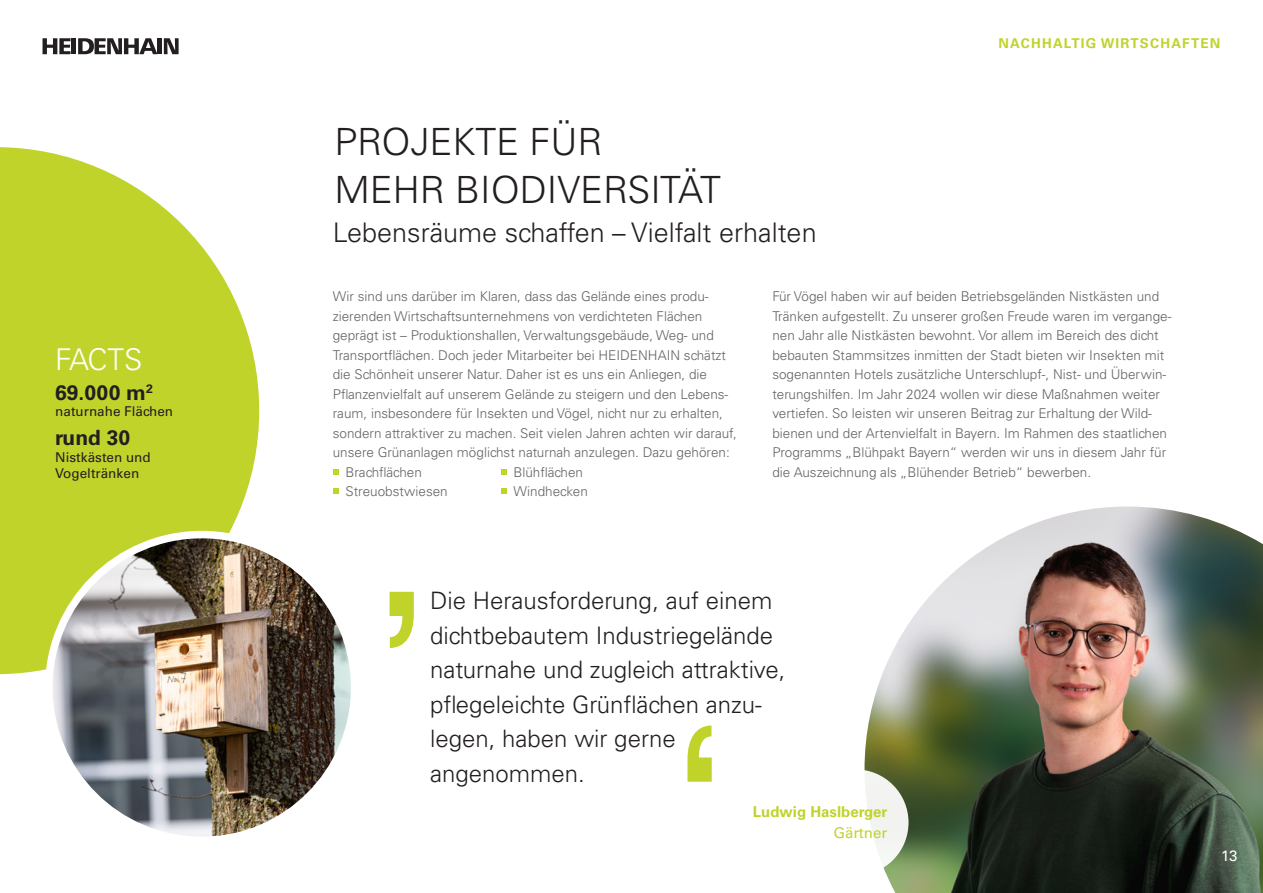
<style>
.page{position:relative;width:1263px;height:893px;background:#fff}
.page>*{position:absolute;margin:0;border:0;box-sizing:border-box;transform-origin:0 0}
.Headline{font:300 37.5px/48px "Univers LT Std";color:#231f20}
.Einleitung_18_24{font:300 30px "Univers LT Std";letter-spacing:-.03em;color:#fff}
.Einleitung_18_24-2{font:300 27px "Univers LT Std";color:#231f20}
.Zitat{font:300 24px/34.5px "Univers LT Std";color:#231f20}
.Facts_Fließtext{font:700 21px "Univers LT Std";color:#231f20}
.Zitat_Name{font:700 15px "Univers LT Std";color:#c0d32b}
.Zitat_Name-2{font:15px "Univers LT Std";color:#c0d32b}
.Paginierung{font:15px "Univers LT Std";color:#fff}
.Fließtext_9_13{font:300 13.5px/19.5px "Univers LT Std";color:#636366}
.Facts_Fließtext-2{font:13.5px/16.5px "Univers LT Std";color:#231f20}
.Kapitelname{font:700 13.5px "Univers LT Std";letter-spacing:.09em;color:#c0d32b}
</style>
<div class="page">
<svg style="left:0;top:147px;width:259px;height:527px;background:#c9d94a"></svg>
<img style="left:864px;top:506px;width:399px;height:387px">
<div style="left:802px;top:769px;width:106px;height:107px;background:linear-gradient(to right,#fff,#f2f4f1);border-radius:50%"></div>
<img style="left:49px;top:535px;width:306px;height:305px;border-radius:150px">
<div style="left:45px;top:531px;width:313px;height:313px;border:8px solid #fff;border-radius:50%"></div>
<svg style="left:333px;top:469px;width:6px;height:6px"></svg>
<svg style="left:501px;top:469px;width:6px;height:6px"></svg>
<svg style="left:333px;top:488px;width:6px;height:6px"></svg>
<svg style="left:501px;top:488px;width:6px;height:6px"></svg>
<svg style="left:390px;top:592px;width:24px;height:56px"></svg>
<svg style="left:687px;top:725px;width:25px;height:57px"></svg>
<svg style="left:43px;top:38px;width:27px;height:16px"></svg>
<hr style="left:72px;top:38px;width:4px;height:16px;background:#231f20">
<svg style="left:78px;top:38px;width:79px;height:16px"></svg>
<hr style="left:158px;top:38px;width:4px;height:16px;background:#231f20">
<svg style="left:164px;top:38px;width:15px;height:16px"></svg>
<p class="Einleitung_18_24" style="left:55px;top:342px;width:89px">FACTS</p>
<p class="Facts_Fließtext" style="left:55px;top:380px;width:99px">69.000 m<sup>2</sup></p>
<p class="Facts_Fließtext-2" style="left:55px;top:403px;width:119px">naturnahe Flächen</p>
<p class="Facts_Fließtext" style="left:55px;top:426px;width:77px">rund 30</p>
<p class="Facts_Fließtext-2" style="left:55px;top:449px;width:97px">Nistkästen und<br>Vogeltränken</p>
<p class="Headline" style="left:334px;top:118px;width:388px">PROJEKTE FÜR<br>MEHR BIODIVERSITÄT</p>
<p class="Einleitung_18_24-2" style="left:333px;top:216px;width:485px">Lebensräume schaffen – Vielfalt erhalten</p>
<p class="Kapitelname" style="left:998px;top:35px;width:223px">NACHHALTIG WIRTSCHAFTEN</p>
<p class="Fließtext_9_13" style="left:333px;top:287px;width:406px">Wir sind uns darüber im Klaren, dass das Gelände eines produ&shy;zierenden Wirtschaftsunternehmens von verdichteten Flächen geprägt ist – Produktionshallen, Verwaltungsgebäude, Weg- und Transportflächen. Doch jeder Mitarbeiter bei HEIDENHAIN schätzt die Schönheit unserer Natur. Daher ist es uns ein Anliegen, die Pflanzenvielfalt auf unserem Gelände zu steigern und den Lebens&shy;raum, insbesondere für Insekten und Vögel, nicht nur zu erhalten, sondern attraktiver zu machen. Seit vielen Jahren achten wir darauf, unsere Grünanlagen möglichst naturnah anzulegen. Dazu gehören:</p>
<p class="Fließtext_9_13" style="left:345px;top:462px;width:78px">Brachflächen</p>
<p class="Fließtext_9_13" style="left:513px;top:462px;width:71px">Blühflächen</p>
<p class="Fließtext_9_13" style="left:345px;top:482px;width:104px">Streuobstwiesen</p>
<p class="Fließtext_9_13" style="left:513px;top:482px;width:76px">Windhecken</p>
<p class="Fließtext_9_13" style="left:772px;top:287px;width:401px">Für Vögel haben wir auf beiden Betriebsgeländen Nistkästen und Tränken aufgestellt. Zu unserer großen Freude waren im vergange&shy;nen Jahr alle Nistkästen bewohnt. Vor allem im Bereich des dicht bebauten Stammsitzes inmitten der Stadt bieten wir Insekten mit sogenannten Hotels zusätzliche Unterschlupf-, Nist- und Überwin&shy;terungshilfen. Im Jahr 2024 wollen wir diese Maßnahmen weiter vertiefen. So leisten wir unseren Beitrag zur Erhaltung der Wild&shy;bienen und der Artenvielfalt in Bayern. Im Rahmen des staatlichen Programms „Blühpakt Bayern“ werden wir uns in diesem Jahr für die Auszeichnung als „Blühender Betrieb“ bewerben.</p>
<p class="Zitat" style="left:430px;top:583px;width:357px">Die Herausforderung, auf einem dichtbebautem Industriegelände naturnahe und zugleich attraktive, pflegeleichte Grünflächen anzu&shy;legen, haben wir gerne angenommen.</p>
<p class="Zitat_Name" style="left:753px;top:803px;width:136px">Ludwig Haslberger</p>
<p class="Zitat_Name-2" style="left:833px;top:824px;width:55px">Gärtner</p>
<p class="Paginierung" style="left:1221px;top:847px;width:18px">13</p>
</div>
